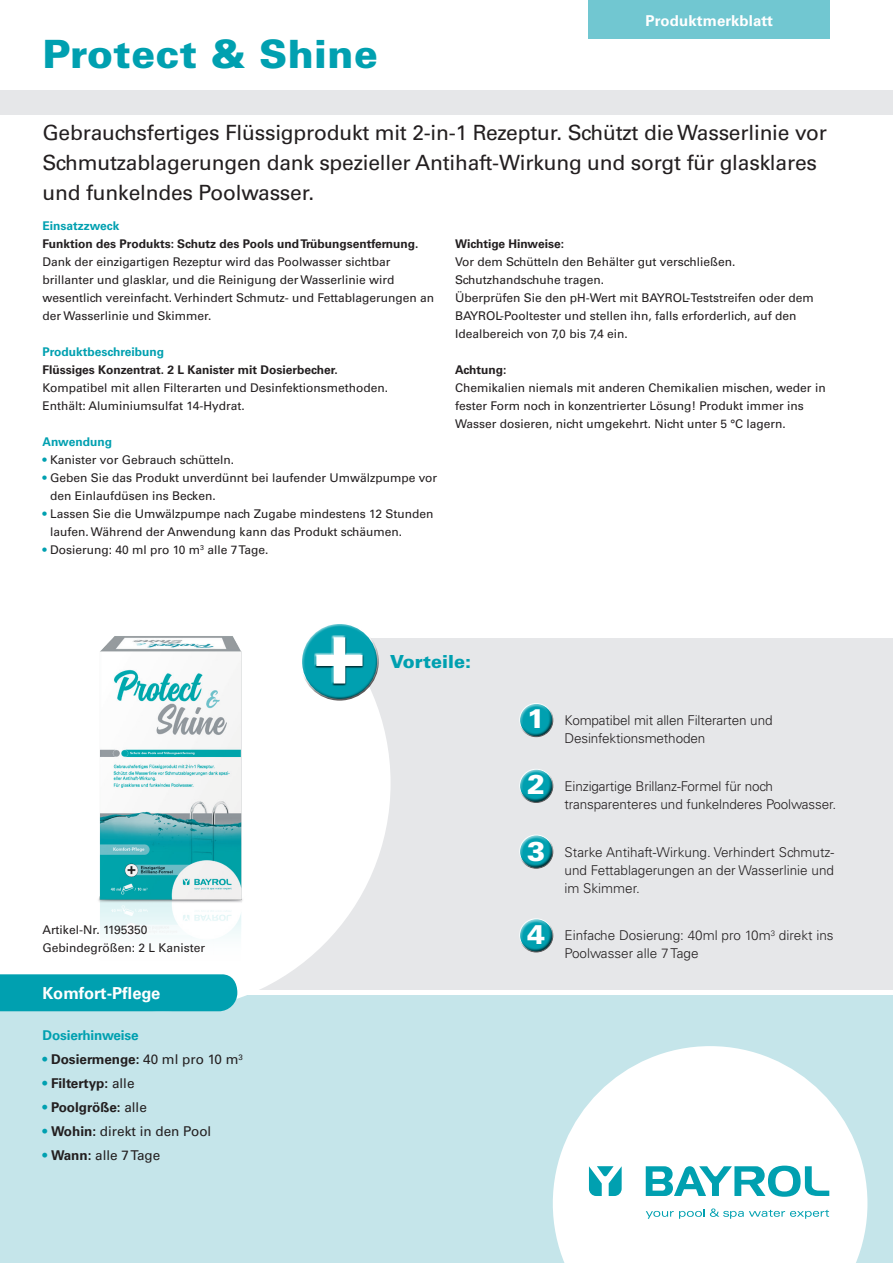
<style>
.page{position:relative;width:893px;height:1263px;background:#fff}
.page>*{position:absolute;margin:0;border:0;box-sizing:border-box;transform-origin:0 0}
.t1{font:700 86.7px "Univers LT Std";color:#fff}
.ProductName{font:900 39px "Univers LT Std";letter-spacing:.01em;color:#00a0b0}
.Advantages_Text{font:900 27px "Univers LT Std";color:#fff}
.Headline{font:21px/30px "Univers LT Std";letter-spacing:-.01em;color:#231f20}
.t2{font:900 18px "Univers LT Std";color:#00a0b0}
.Category{font:700 16.5px "Univers LT Std";color:#fff}
.t3{font:700 15px "Univers LT Std";letter-spacing:.01em;color:#fff}
.Advantages_Text-2{font:300 13.5px/18px "Univers LT Std";letter-spacing:-.01em;color:#231f20}
.Text{font:700 13.5px "Univers LT Std";color:#231f20}
.Text-2{font:13.5px "Univers LT Std";color:#231f20}
.Subhead{font:700 13.5px "Univers LT Std";letter-spacing:-.01em;color:#00a0b0}
.Text-3{font:12px/18px "Univers LT Std";color:#231f20}
.Text-4{font:700 12px "Univers LT Std";color:#231f20}
.Article_Numbers_and{font:12px "Univers LT Std";color:#231f20}
.Subhead-2{font:700 12px "Univers LT Std";color:#00a0b0}
.s1{color:#00a0b0}
.s2{font-weight:400;color:#00a0b0}
.s3{font-weight:400}
.s4{font-weight:700}
</style>
<div class="page">
<div style="left:0;top:995px;width:893px;height:268px;background:#c5e5ea"></div>
<div style="left:163px;top:638px;width:730px;height:352px;background:#e6e7e9"></div>
<div style="left:0;top:91px;width:893px;height:24px;background:#e6e7e9"></div>
<svg style="left:553px;top:1046px;width:314px;height:217px;fill:#fff"></svg>
<svg style="left:237px;top:638px;width:154px;height:361px;fill:#fff"></svg>
<div style="left:588px;top:0;width:242px;height:38px;background:#71c7d1"></div>
<div style="left:297px;top:618px;width:79px;height:63px;background:#fff;opacity:.75"></div>
<div style="left:301px;top:635px;width:79px;height:67px;background:#231f20;opacity:.75"></div>
<div style="left:315px;top:635px;width:49px;height:49px;background:#fff;opacity:.75"></div>
<div style="left:315px;top:636px;width:50px;height:49px;background:#231f20;opacity:.75"></div>
<div style="left:517px;top:700px;width:37px;height:30px;background:#fff;opacity:.75"></div>
<div style="left:518px;top:708px;width:40px;height:29px;background:#231f20;opacity:.75"></div>
<div style="left:517px;top:765px;width:37px;height:31px;background:#fff;opacity:.75"></div>
<div style="left:518px;top:774px;width:40px;height:29px;background:#231f20;opacity:.75"></div>
<div style="left:517px;top:831px;width:37px;height:30px;background:#fff;opacity:.75"></div>
<div style="left:518px;top:839px;width:40px;height:30px;background:#231f20;opacity:.75"></div>
<div style="left:517px;top:915px;width:37px;height:30px;background:#fff;opacity:.75"></div>
<div style="left:518px;top:923px;width:40px;height:29px;background:#231f20;opacity:.75"></div>
<svg style="left:646px;top:1165px;width:183px;height:32px;background:#86d2d9"></svg>
<svg style="left:646px;top:1208px;width:183px;height:11px;background:#ceecef"></svg>
<svg style="left:589px;top:1166px;width:33px;height:30px"></svg>
<div style="left:0;top:974px;width:237px;height:37px;background:#00a0b0"></div>
<img style="left:75px;top:636px;width:203px;height:354px">
<p class="ProductName" style="left:43px;top:30px;width:337px">Protect &amp; Shine</p>
<p class="t3" style="left:645px;top:12px;width:129px">Produktmerkblatt</p>
<p class="Headline" style="left:43px;top:118px;width:786px">Gebrauchsfertiges Flüssigprodukt mit 2-in-1 Rezeptur. Schützt die Wasserlinie vor<br>Schmutzablagerungen dank spezieller Antihaft-Wirkung und sorgt für glasklares und funkelndes Poolwasser.</p>
<p class="Subhead-2" style="left:43px;top:219px;width:78px">Einsatzzweck</p>
<p class="Text-4" style="left:43px;top:237px;width:378px">Funktion des Produkts: Schutz des Pools und Trübungsentfernung.</p>
<p class="Text-3" style="left:43px;top:253px;width:393px">Dank der einzigartigen Rezeptur wird das Poolwasser sichtbar brillanter und glasklar, und die Reinigung der Wasserlinie wird wesentlich vereinfacht. Verhindert Schmutz- und Fettablagerungen an der Wasserlinie und Skimmer.</p>
<p class="Subhead-2" style="left:43px;top:345px;width:123px">Produktbeschreibung</p>
<p class="Text-4" style="left:43px;top:363px;width:297px">Flüssiges Konzentrat. 2 L Kanister mit Dosierbecher.</p>
<p class="Text-3" style="left:43px;top:379px;width:347px">Kompatibel mit allen Filterarten und Desinfektionsmethoden.</p>
<p class="Text-3" style="left:43px;top:397px;width:204px">Enthält: Aluminiumsulfat 14-Hydrat.</p>
<p class="Subhead-2" style="left:43px;top:435px;width:71px">Anwendung</p>
<p class="Text-3" style="left:43px;top:451px;width:193px"><span class="s1">•</span> Kanister vor Gebrauch schütteln.</p>
<p class="Text-3" style="left:50px;top:469px;width:389px;text-indent:-8px"><span class="s1">•</span> Geben Sie das Produkt unverdünnt bei laufender Umwälzpumpe vor den Einlaufdüsen ins Becken.</p>
<p class="Text-3" style="left:50px;top:505px;width:385px;text-indent:-8px"><span class="s1">•</span> Lassen Sie die Umwälzpumpe nach Zugabe mindestens 12 Stunden laufen. Während der Anwendung kann das Produkt schäumen.</p>
<p class="Text-3" style="left:43px;top:541px;width:227px"><span class="s1">•</span> Dosierung: 40 ml pro 10 m<sup>3</sup> alle 7 Tage.</p>
<p class="Text-4" style="left:455px;top:237px;width:111px">Wichtige Hinweise:</p>
<p class="Text-3" style="left:455px;top:253px;width:282px">Vor dem Schütteln den Behälter gut verschließen.<br>Schutzhandschuhe tragen.</p>
<p class="Text-3" style="left:455px;top:289px;width:360px">Überprüfen Sie den pH-Wert mit BAYROL-Teststreifen oder dem<br>BAYROL-Pooltester und stellen ihn, falls erforderlich, auf den<br>Idealbereich von 7,0 bis 7,4 ein.</p>
<p class="Text-4" style="left:455px;top:363px;width:53px">Achtung:</p>
<p class="Text-3" style="left:455px;top:379px;width:372px">Chemikalien niemals mit anderen Chemikalien mischen, weder in fester Form noch in konzentrierter Lösung! Produkt immer ins<br>Wasser dosieren, nicht umgekehrt. Nicht unter 5 °C lagern.</p>
<p class="Article_Numbers_and" style="left:43px;top:922px;width:106px">Artikel-Nr. 1195350</p>
<p class="Article_Numbers_and" style="left:43px;top:940px;width:164px">Gebindegrößen: 2 L Kanister</p>
<p class="Category" style="left:43px;top:983px;width:119px">Komfort-Pflege</p>
<p class="Subhead" style="left:43px;top:1028px;width:98px">Dosierhinweise</p>
<p class="Text" style="left:43px;top:1052px;width:202px"><span class="s2">•</span> Dosiermenge: <span class="s3">40 ml pro 10 m</span><sup>3</sup></p>
<p class="Text" style="left:43px;top:1076px;width:93px"><span class="s2">•</span> Filtertyp: <span class="s3">alle</span></p>
<p class="Text" style="left:43px;top:1100px;width:106px"><span class="s2">•</span> Poolgröße: <span class="s3">alle</span></p>
<p class="Text-2" style="left:43px;top:1123px;width:170px"><span class="s1">•</span> <span class="s4">Wohin:</span> direkt in den Pool</p>
<p class="Text-2" style="left:43px;top:1147px;width:119px"><span class="s1">•</span> <span class="s4">Wann:</span> alle 7 Tage</p>
<h1 class="t1" style="left:314px;top:602px;width:52px">+</h1>
<p class="t2" style="left:390px;top:651px;width:82px">Vorteile:</p>
<p class="Advantages_Text" style="left:527px;top:702px;width:20px">1</p>
<p class="Advantages_Text-2" style="left:564px;top:711px;width:210px">Kompatibel mit allen Filterarten und<br>Desinfektionsmethoden</p>
<p class="Advantages_Text" style="left:527px;top:767px;width:20px">2</p>
<p class="Advantages_Text-2" style="left:564px;top:777px;width:273px">Einzigartige Brillanz-Formel für noch transparenteres und funkelnderes Poolwasser.</p>
<p class="Advantages_Text" style="left:527px;top:834px;width:20px">3</p>
<p class="Advantages_Text-2" style="left:564px;top:843px;width:271px;text-align:justify">Starke Antihaft-Wirkung. Verhindert Schmutz&shy;und Fettablagerungen an der Wasserlinie und im Skimmer.</p>
<p class="Advantages_Text" style="left:527px;top:918px;width:20px">4</p>
<p class="Advantages_Text-2" style="left:564px;top:926px;width:271px">Einfache Dosierung: 40ml pro 10m<sup>3</sup> direkt ins<br>Poolwasser alle 7 Tage</p>
</div>
